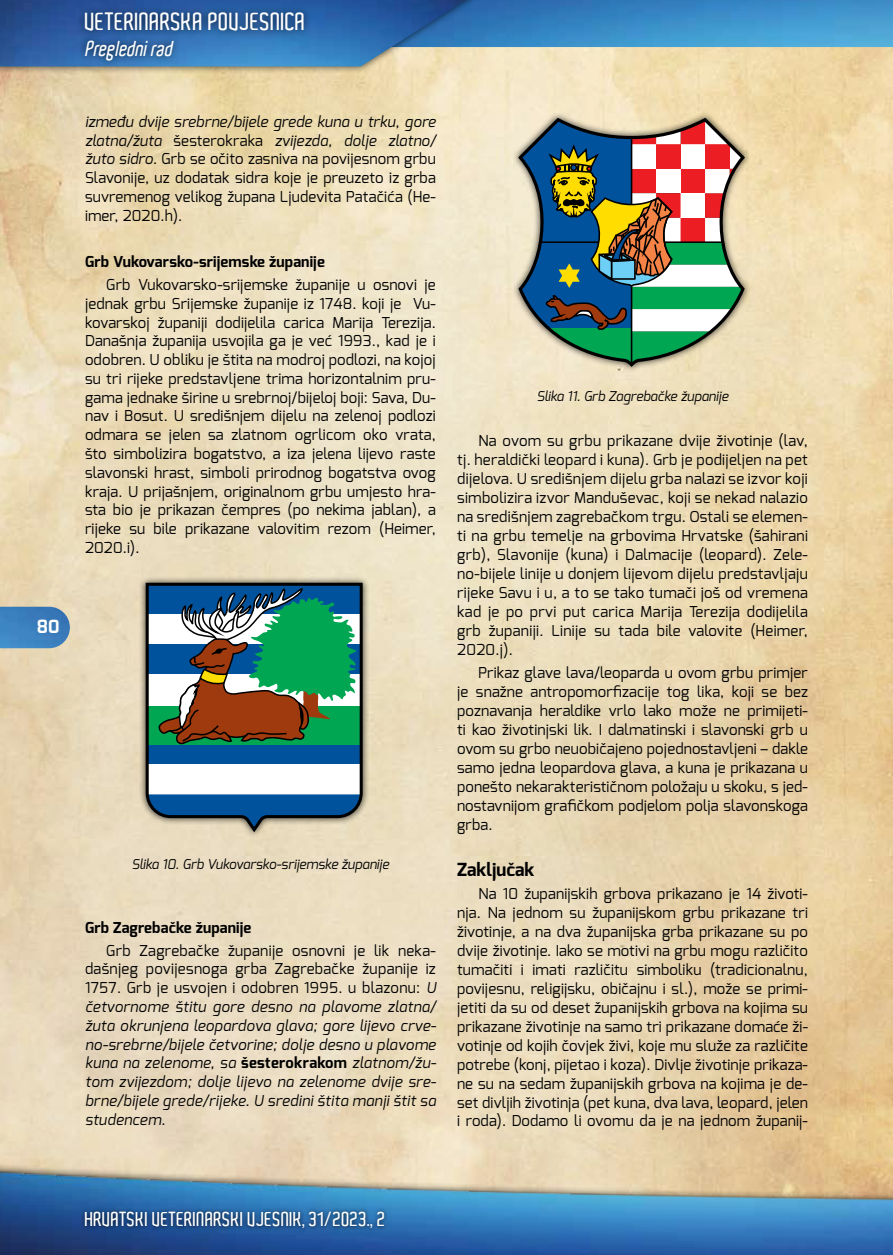
<style>
.page{position:relative;width:893px;height:1255px;background:#fff}
.page>*{position:absolute;margin:0;border:0;box-sizing:border-box;transform-origin:0 0}
.t1{font:600 24px "Aldo";color:#fff}
.t2{font:italic 600 21px "Aldo";color:#fff;scale:.9 1}
.t3{font:600 19.5px "Aldo";color:#fff}
.t4{font:700 18.15px "Exo";color:#fff}
.t5{font:700 18px "Exo";color:#000}
.t6{font:15px/18.9px "Exo";letter-spacing:.01em;color:#000;text-align:justify}
.t7{font:italic 15px/18.8px "Exo";letter-spacing:.02em;color:#000;text-align:justify}
.t8{font:700 15px "Exo";letter-spacing:.01em;color:#000}
.t9{font:italic 13.5px "Exo";color:#000}
.s1{font-style:italic}
.s2{font-style:normal}
.s3{font-weight:700;font-style:normal}
</style>
<div class="page">
<img style="left:0;top:1153px;width:893px;height:101px">
<img style="left:0;top:606px;width:70px;height:42px">
<img style="left:505px;top:0;width:388px;height:47px">
<div style="left:0;top:0;width:505px;height:75px;background:#000;opacity:.75"></div>
<img style="left:0;top:0;width:498px;height:66px">
<div style="left:81px;top:1207px;width:308px;height:25px;background:#000;opacity:.75"></div>
<div style="left:139px;top:575px;width:231px;height:263px;background:#000;opacity:.75"></div>
<svg style="left:144px;top:581px;width:220px;height:252px"></svg>
<div style="left:512px;top:111px;width:239px;height:262px;background:#000;opacity:.75"></div>
<svg style="left:517px;top:116px;width:229px;height:252px;background:#869282"></svg>
<div style="left:77px;top:5px;width:235px;height:63px;background:#000;opacity:.75"></div>
<p class="t4" style="left:37px;top:614px;width:24px">80</p>
<h1 class="t1" style="left:85px;top:8px;width:222px">VETERINARSKA POVJESNICA</h1>
<h2 class="t2" style="left:85px;top:36px;width:104px">Preglednirad</h2>
<p class="t6" style="left:85px;top:112px;width:352px"><span class="s1">između dvije srebrne/bijele grede kuna u trku, gore zlatna/žuta</span> šesterokraka <span class="s1">zvijezda, dolje zlatno/ žuto sidro</span>. Grb se očito zasniva na povijesnom grbu Slavonije, uz dodatak sidra koje je preuzeto iz grba suvremenog velikog župana Ljudevita Patačića (He&shy;imer, 2020.h).</p>
<p class="t8" style="left:85px;top:252px;width:241px">Grb Vukovarsko-srijemske županije</p>
<p class="t6" style="left:85px;top:275px;width:352px;text-indent:21px">Grb Vukovarsko-srijemske županije u osnovi je jednak grbu Srijemske županije iz 1748. koji je Vu&shy;kovarskoj županiji dodijelila carica Marija Terezija.<br>Današnja županija usvojila ga je već 1993., kad je i odobren. U obliku je štita na modroj podlozi, na kojoj su tri rijeke predstavljene trima horizontalnim pru&shy;gama jednake širine u srebrnoj/bijeloj boji: Sava, Du&shy;nav i Bosut. U središnjem dijelu na zelenoj podlozi odmara se jelen sa zlatnom ogrlicom oko vrata, što simbolizira bogatstvo, a iza jelena lijevo raste slavonski hrast, simboli prirodnog bogatstva ovog kraja. U prijašnjem, originalnom grbu umjesto hra&shy;sta bio je prikazan čempres (po nekima jablan), a rijeke su bile prikazane valovitim rezom (Heimer, 2020.i).</p>
<p class="t9" style="left:132px;top:855px;width:259px">Slika 10. Grb Vukovarsko-srijemske županije</p>
<p class="t8" style="left:85px;top:917px;width:168px">Grb Zagrebačke županije</p>
<p class="t7" style="left:85px;top:940px;width:353px;text-indent:21px"><span class="s2">Grb Zagrebačke županije osnovni je lik neka&shy;dašnjeg povijesnoga grba Zagrebačke županije iz 1757. Grb je usvojen i odobren 1995. u blazonu:</span> U četvornome štitu gore desno na plavome zlatna/ žuta okrunjena leopardova glava; gore lijevo crve&shy;no-srebrne/bijele četvorine; dolje desno u plavome kuna na zelenome, sa <span class="s3">šesterokrakom</span> zlatnom/žu&shy;tom zvijezdom; dolje lijevo na zelenome dvije sre&shy;brne/bijele grede/rijeke. U sredini štita manji štit sa studencem<span class="s2">.</span></p>
<p class="t9" style="left:537px;top:387px;width:193px">Slika 11. Grb Zagrebačke županije</p>
<p class="t6" style="left:457px;top:431px;width:352px;text-indent:21px">Na ovom su grbu prikazane dvije životinje (lav, tj. heraldički leopard i kuna). Grb je podijeljen na pet dijelova. U središnjem dijelu grba nalazi se izvor koji simbolizira izvor Manduševac, koji se nekad nalazio na središnjem zagrebačkom trgu. Ostali se elemen&shy;ti na grbu temelje na grbovima Hrvatske (šahirani grb), Slavonije (kuna) i Dalmacije (leopard). Zele&shy;no-bijele linije u donjem lijevom dijelu predstavljaju rijeke Savu i u, a to se tako tumači još od vremena kad je po prvi put carica Marija Terezija dodijelila grb županiji. Linije su tada bile valovite (Heimer, 2020.j).</p>
<p class="t6" style="left:457px;top:663px;width:352px;text-indent:21px">Prikaz glave lava/leoparda u ovom grbu primjer je snažne antropomorfizacije tog lika, koji se bez poznavanja heraldike vrlo lako može ne primijeti&shy;ti kao životinjski lik. I dalmatinski i slavonski grb u ovom su grbo neuobičajeno pojednostavljeni – dakle samo jedna leopardova glava, a kuna je prikazana u ponešto nekarakterističnom položaju u skoku, s jed&shy;nostavnijom grafičkom podjelom polja slavonskoga grba.</p>
<p class="t5" style="left:457px;top:857px;width:79px">Zaključak</p>
<p class="t6" style="left:457px;top:884px;width:352px;text-indent:21px">Na 10 županijskih grbova prikazano je 14 životi&shy;nja. Na jednom su županijskom grbu prikazane tri životinje, a na dva županijska grba prikazane su po dvije životinje. Iako se motivi na grbu mogu različito tumačiti i imati različitu simboliku (tradicionalnu, povijesnu, religijsku, običajnu i sl.), može se primi&shy;jetiti da su od deset županijskih grbova na kojima su prikazane životinje na samo tri prikazane domaće ži&shy;votinje od kojih čovjek živi, koje mu služe za različite potrebe (konj, pijetao i koza). Divlje životinje prikaza&shy;ne su na sedam županijskih grbova na kojima je de&shy;set divljih životinja (pet kuna, dva lava, leopard, jelen i roda). Dodamo li ovomu da je na jednom županij-</p>
<h3 class="t3" style="left:85px;top:1207px;width:302px">HRVATSKI VETERINARSKI VJESNIK, 31/2023., 2</h3>
</div>
